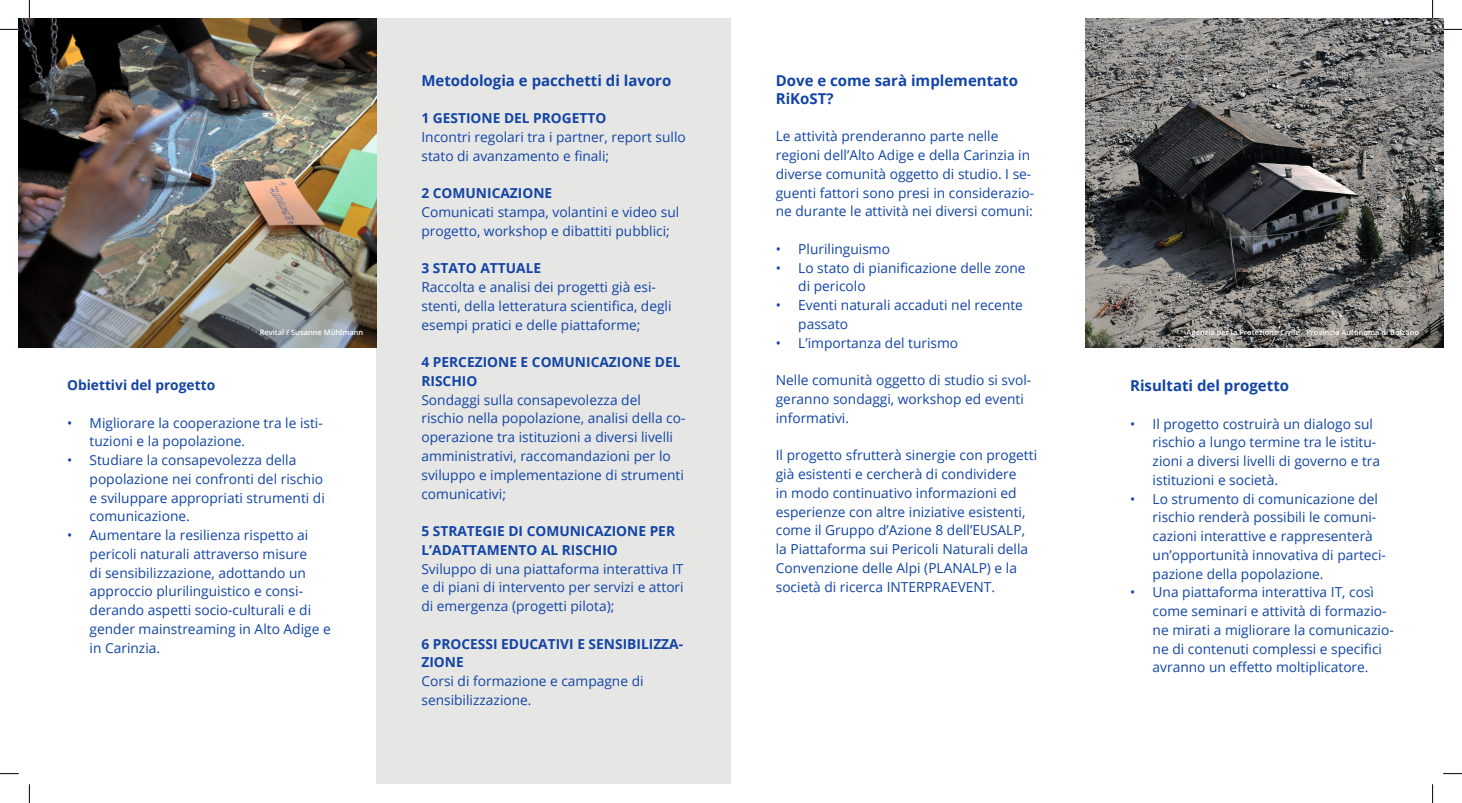
<style>
.page{position:relative;width:1462px;height:803px;background:#fff}
.page>*{position:absolute;margin:0;border:0;box-sizing:border-box;transform-origin:0 0}
.t1{font:700 15px/18px "Open Sans";color:#1144a6}
.t2{font:13.75px/18.8px "Open Sans";color:#1144a6}
.t3{font:700 13.75px/18.8px "Open Sans";color:#1144a6}
.t4{font:600 7.5px "Open Sans";color:#fff}
</style>
<div class="page">
<div style="left:377px;top:19px;width:354px;height:765px;background:#e6e6e5"></div>
<img style="left:19px;top:19px;width:357px;height:328px">
<img style="left:1085px;top:19px;width:358px;height:328px">
<svg style="left:0;top:29px;width:19px;height:1px"></svg>
<svg style="left:1443px;top:29px;width:19px;height:1px"></svg>
<svg style="left:0;top:773px;width:19px;height:1px"></svg>
<svg style="left:1443px;top:773px;width:19px;height:1px"></svg>
<svg style="left:29px;top:0;width:1px;height:19px"></svg>
<svg style="left:29px;top:784px;width:1px;height:19px"></svg>
<svg style="left:1432px;top:0;width:1px;height:19px"></svg>
<svg style="left:1432px;top:784px;width:1px;height:19px"></svg>
<p class="t4" style="left:260px;top:327px;width:105px">Revital / Susanne Mühlmann</p>
<p class="t3" style="left:67px;top:375px;width:150px">Obiettivi del progetto</p>
<p class="t2" style="left:90px;top:413px;width:235px;text-indent:-22px">• Migliorare la cooperazione tra le isti&shy;tuzioni e la popolazione.</p>
<p class="t2" style="left:90px;top:450px;width:237px;text-indent:-22px">• Studiare la consapevolezza della popolazione nei confronti del rischio e sviluppare appropriati strumenti di comunicazione.</p>
<p class="t2" style="left:90px;top:525px;width:243px;text-indent:-22px">• Aumentare la resilienza rispetto ai pericoli naturali attraverso misure<br>di sensibilizzazione, adottando un approccio plurilinguistico e consi&shy;derando aspetti socio-culturali e di gender mainstreaming in Alto Adige e in Carinzia.</p>
<p class="t1" style="left:421px;top:71px;width:251px">Metodologia e pacchetti di lavoro</p>
<p class="t3" style="left:421px;top:109px;width:186px">1 GESTIONE DEL PROGETTO</p>
<p class="t2" style="left:421px;top:127px;width:266px">Incontri regolari tra i partner, report sullo stato di avanzamento e finali;</p>
<p class="t3" style="left:421px;top:184px;width:132px">2 COMUNICAZIONE</p>
<p class="t2" style="left:421px;top:202px;width:259px">Comunicati stampa, volantini e video sul progetto, workshop e dibattiti pubblici;</p>
<p class="t3" style="left:421px;top:259px;width:121px">3 STATO ATTUALE</p>
<p class="t2" style="left:421px;top:277px;width:252px">Raccolta e analisi dei progetti già esi&shy;stenti, della letteratura scientifica, degli esempi pratici e delle piattaforme;</p>
<p class="t3" style="left:421px;top:352px;width:261px">4 PERCEZIONE E COMUNICAZIONE DEL<br>RISCHIO</p>
<p class="t2" style="left:421px;top:390px;width:266px">Sondaggi sulla consapevolezza del rischio nella popolazione, analisi della co&shy;operazione tra istituzioni a diversi livelli amministrativi, raccomandazioni per lo sviluppo e implementazione di strumenti comunicativi;</p>
<p class="t3" style="left:421px;top:521px;width:255px">5 STRATEGIE DI COMUNICAZIONE PER<br>L’ADATTAMENTO AL RISCHIO</p>
<p class="t2" style="left:421px;top:559px;width:264px;text-align:justify">Sviluppo di una piattaforma interattiva IT e di piani di intervento per servizi e attori di emergenza (progetti pilota);</p>
<p class="t3" style="left:421px;top:634px;width:263px">6 PROCESSI EDUCATIVI E SENSIBILIZZA-<br>ZIONE</p>
<p class="t2" style="left:421px;top:671px;width:224px">Corsi di formazione e campagne di sensibilizzazione.</p>
<p class="t1" style="left:776px;top:71px;width:244px">Dove e come sarà implementato<br>RiKoST?</p>
<p class="t2" style="left:776px;top:127px;width:260px">Le attività prenderanno parte nelle regioni dell’Alto Adige e della Carinzia in diverse comunità oggetto di studio. I se&shy;guenti fattori sono presi in considerazio&shy;ne durante le attività nei diversi comuni:</p>
<p class="t2" style="left:776px;top:239px;width:116px">• Plurilinguismo</p>
<p class="t2" style="left:798px;top:258px;width:229px;text-indent:-22px">• Lo stato di pianificazione delle zone di pericolo</p>
<p class="t2" style="left:798px;top:295px;width:226px;text-indent:-22px">• Eventi naturali accaduti nel recente passato</p>
<p class="t2" style="left:776px;top:333px;width:184px">• L’importanza del turismo</p>
<p class="t2" style="left:776px;top:370px;width:257px">Nelle comunità oggetto di studio si svol&shy;geranno sondaggi, workshop ed eventi informativi.</p>
<p class="t2" style="left:776px;top:445px;width:263px">Il progetto sfrutterà sinergie con progetti già esistenti e cercherà di condividere<br>in modo continuativo informazioni ed esperienze con altre iniziative esistenti, come il Gruppo d’Azione 8 dell’EUSALP, la Piattaforma sui Pericoli Naturali della Convenzione delle Alpi (PLANALP) e la società di ricerca INTERPRAEVENT.</p>
<p class="t4" style="left:1187px;top:327px;width:234px">Agenzia per la Protezione Civile - Provincia Autonoma di Bolzano</p>
<p class="t1" style="left:1130px;top:376px;width:160px">Risultati del progetto</p>
<p class="t2" style="left:1153px;top:414px;width:229px;text-indent:-22px">• Il progetto costruirà un dialogo sul rischio a lungo termine tra le istitu&shy;zioni a diversi livelli di governo e tra istituzioni e società.</p>
<p class="t2" style="left:1153px;top:489px;width:235px;text-indent:-22px">• Lo strumento di comunicazione del rischio renderà possibili le comuni&shy;cazioni interattive e rappresenterà un’opportunità innovativa di parteci&shy;pazione della popolazione.</p>
<p class="t2" style="left:1153px;top:583px;width:243px;text-indent:-22px">• Una piattaforma interattiva IT, così come seminari e attività di formazio&shy;ne mirati a migliorare la comunicazio&shy;ne di contenuti complessi e specifici avranno un effetto moltiplicatore.</p>
</div>
